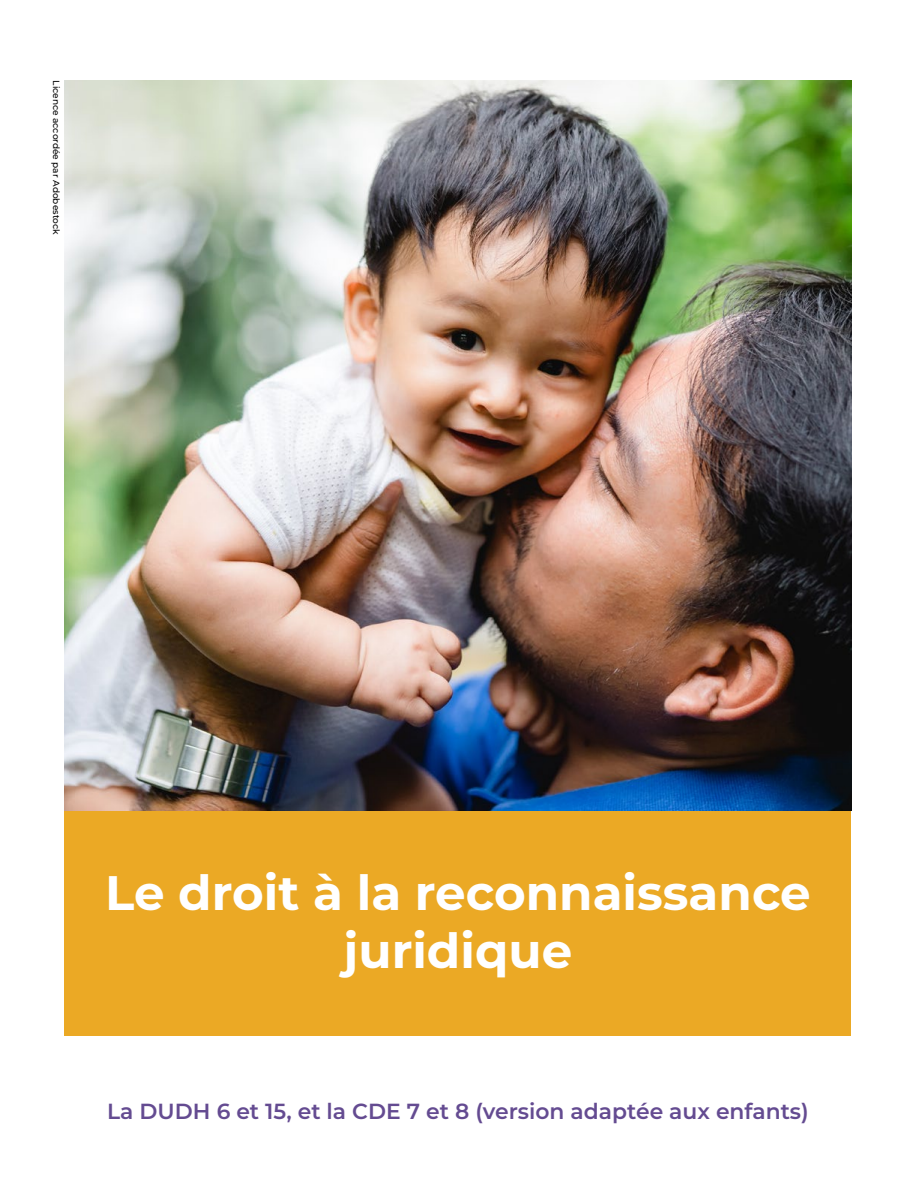
<style>
.page{position:relative;width:918px;height:1188px;background:#fff}
.page>*{position:absolute;margin:0;border:0;box-sizing:border-box;transform-origin:0 0}
.t1{font:700 48.45px/58.1px "Montserrat";color:#fff;text-align:center}
.t2{font:600 21.9px "Montserrat";color:#644b91}
.t3{font:500 9px "Montserrat";color:#000}
</style>
<div class="page">
<img style="left:65px;top:80px;width:786px;height:731px">
<div style="left:65px;top:811px;width:786px;height:225px;background:#eba925"></div>
<p class="t3" style="left:63px;top:80px;width:156px;rotate:90deg">Licence accordée par Adobestock</p>
<h1 class="t1" style="left:105px;top:861px;width:707px">Le droit à la reconnaissance juridique</h1>
<p class="t2" style="left:107px;top:1096px;width:703px">La DUDH 6 et 15, et la CDE 7 et 8 (version adaptée aux enfants)</p>
</div>
